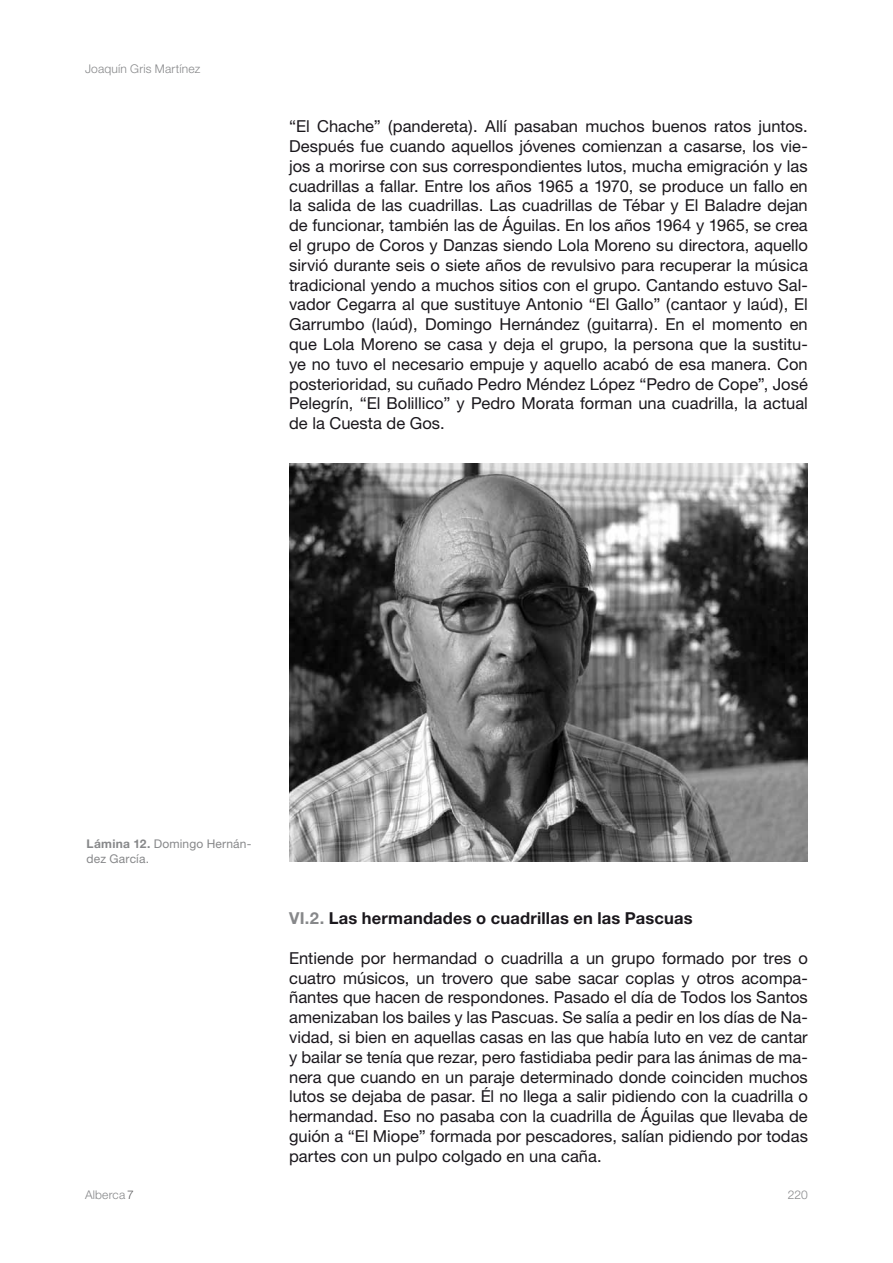
<style>
.page{position:relative;width:893px;height:1263px;background:#fff}
.page>*{position:absolute;margin:0;border:0;box-sizing:border-box;transform-origin:0 0}
.t1{font:16.5px/19.8px "Helvetica Neue";color:#1a171c;text-align:justify}
.t2{font:700 16.5px "Helvetica Neue";letter-spacing:.01em;color:#1a171c}
.t3{font:12px/14.4px "Helvetica Neue";letter-spacing:.015em;color:#87888a}
.t4{font:300 12px "Helvetica Neue";letter-spacing:.015em;color:#87888a}
.s1{font-weight:700}
.s2{color:#87888a}
.s3{color:#58585a}
</style>
<div class="page">
<img style="left:289px;top:463px;width:518px;height:399px">
<p class="t4" style="left:85px;top:62px;width:117px">Joaquín Gris Martínez</p>
<p class="t1" style="left:289px;top:116px;width:520px">“El Chache” (pandereta). Allí pasaban muchos buenos ratos juntos.<br>Después fue cuando aquellos jóvenes comienzan a casarse, los vie&shy;jos a morirse con sus correspondientes lutos, mucha emigración y las cuadrillas a fallar. Entre los años 1965 a 1970, se produce un fallo en la salida de las cuadrillas. Las cuadrillas de Tébar y El Baladre dejan de funcionar, también las de Águilas. En los años 1964 y 1965, se crea el grupo de Coros y Danzas siendo Lola Moreno su directora, aquello sirvió durante seis o siete años de revulsivo para recuperar la música tradicional yendo a muchos sitios con el grupo. Cantando estuvo Sal&shy;vador Cegarra al que sustituye Antonio “El Gallo” (cantaor y laúd), El Garrumbo (laúd), Domingo Hernández (guitarra). En el momento en que Lola Moreno se casa y deja el grupo, la persona que la sustitu&shy;ye no tuvo el necesario empuje y aquello acabó de esa manera. Con posterioridad, su cuñado Pedro Méndez López “Pedro de Cope”, José Pelegrín, “El Bolillico” y Pedro Morata forman una cuadrilla, la actual de la Cuesta de Gos.</p>
<p class="t3" style="left:87px;top:837px;width:166px"><span class="s1">Lámina 12.</span> Domingo Hernán&shy;dez García.</p>
<p class="t2" style="left:289px;top:908px;width:405px"><span class="s2">VI.2.</span> Las hermandades o cuadrillas en las Pascuas</p>
<p class="t1" style="left:289px;top:948px;width:520px">Entiende por hermandad o cuadrilla a un grupo formado por tres o cuatro músicos, un trovero que sabe sacar coplas y otros acompa&shy;ñantes que hacen de respondones. Pasado el día de Todos los Santos amenizaban los bailes y las Pascuas. Se salía a pedir en los días de Na&shy;vidad, si bien en aquellas casas en las que había luto en vez de cantar y bailar se tenía que rezar, pero fastidiaba pedir para las ánimas de ma&shy;nera que cuando en un paraje determinado donde coinciden muchos lutos se dejaba de pasar. Él no llega a salir pidiendo con la cuadrilla o hermandad. Eso no pasaba con la cuadrilla de Águilas que llevaba de guión a “El Miope” formada por pescadores, salían pidiendo por todas partes con un pulpo colgado en una caña.</p>
<p class="t4" style="left:85px;top:1187px;width:50px">Alberca <span class="s3">7</span></p>
<p class="t4" style="left:788px;top:1187px;width:22px">220</p>
</div>
